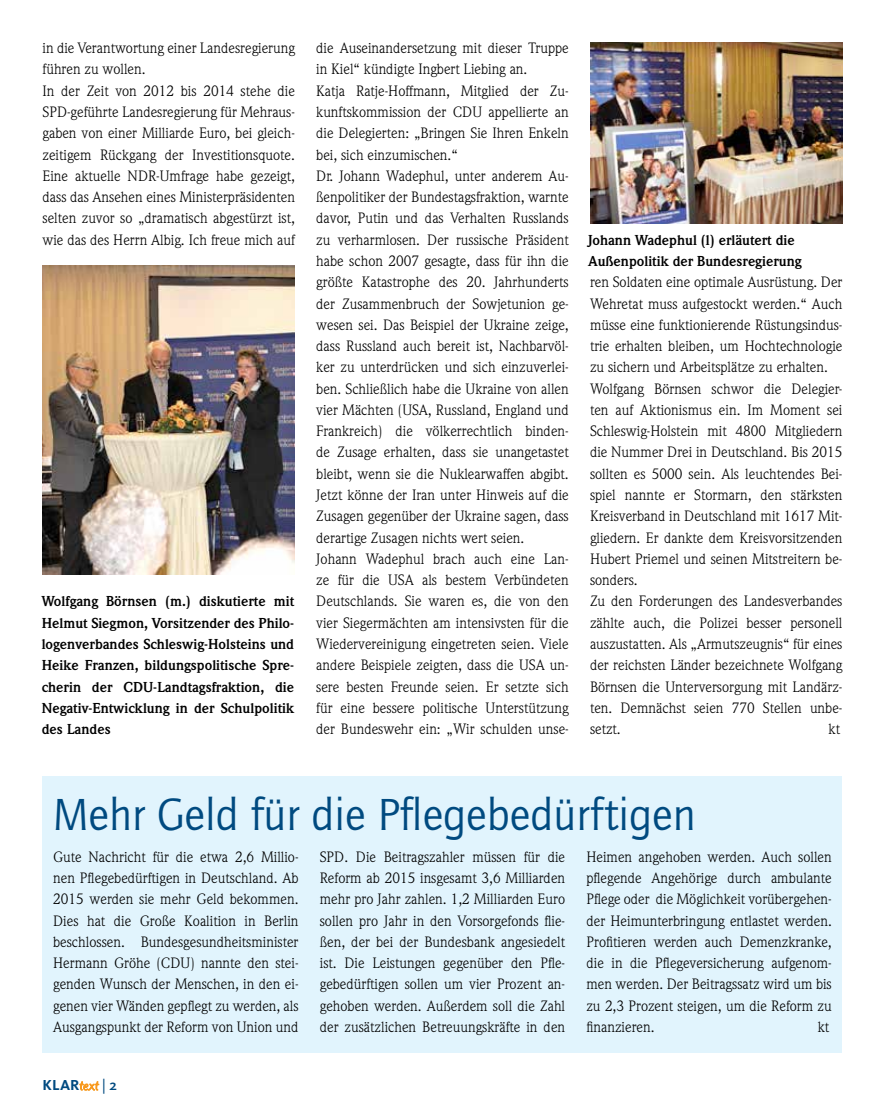
<style>
.page{position:relative;width:885px;height:1115px;background:#fff}
.page>*{position:absolute;margin:0;border:0;box-sizing:border-box;transform-origin:0 0}
.t1{font:46.5px "Quay Sans ITC Std";color:#004a80}
.t2{font:700 15px "CDU Kievit";color:#004a80}
.t3{font:14.7px/21.3px "Weidemann Std";color:#000}
.t4{font:700 14.1px/21.3px "Weidemann Std";color:#000;text-align:justify}
.s1{font-family:"Giddyup Std";font-weight:400;font-size:18px;color:#f8991d}
.s2{font-weight:400}
.s3{font-weight:500}
</style>
<div class="page">
<svg style="left:79px;top:1081px;width:21px;height:10px"></svg>
<img style="left:43px;top:266px;width:252px;height:308px">
<img style="left:590px;top:43px;width:252px;height:180px">
<div style="left:43px;top:776px;width:799px;height:276px;background:#e1f4fd"></div>
<p class="t3" style="left:43px;top:37px;width:254px">in die Verantwortung einer Landesregierung führen zu wollen.<br>In der Zeit von 2012 bis 2014 stehe die SPD-geführte Landesregierung für Mehraus&shy;gaben von einer Milliarde Euro, bei gleich&shy;zeitigem Rückgang der Investitionsquote.<br>Eine aktuelle NDR-Umfrage habe gezeigt, dass das Ansehen eines Ministerpräsidenten selten zuvor so „dramatisch abgestürzt ist, wie das des Herrn Albig. Ich freue mich auf</p>
<p class="t3" style="left:316px;top:37px;width:254px">die Auseinandersetzung mit dieser Truppe in Kiel“ kündigte Ingbert Liebing an.<br>Katja Ratje-Hoffmann, Mitglied der Zu&shy;kunftskommission der CDU appellierte an die Delegierten: „Bringen Sie Ihren Enkeln bei, sich einzumischen.“<br>Dr. Johann Wadephul, unter anderem Au&shy;ßenpolitiker der Bundestagsfraktion, warnte davor, Putin und das Verhalten Russlands zu verharmlosen. Der russische Präsident habe schon 2007 gesagte, dass für ihn die größte Katastrophe des 20. Jahrhunderts der Zusammenbruch der Sowjetunion ge&shy;wesen sei. Das Beispiel der Ukraine zeige, dass Russland auch bereit ist, Nachbarvöl&shy;ker zu unterdrücken und sich einzuverlei&shy;ben. Schließlich habe die Ukraine von allen vier Mächten (USA, Russland, England und Frankreich) die völkerrechtlich binden&shy;de Zusage erhalten, dass sie unangetastet bleibt, wenn sie die Nuklearwaffen abgibt.<br>Jetzt könne der Iran unter Hinweis auf die Zusagen gegenüber der Ukraine sagen, dass derartige Zusagen nichts wert seien.<br>Johann Wadephul brach auch eine Lan&shy;ze für die USA als bestem Verbündeten Deutschlands. Sie waren es, die von den vier Siegermächten am intensivsten für die Wiedervereinigung eingetreten seien. Viele andere Beispiele zeigten, dass die USA un&shy;sere besten Freunde seien. Er setzte sich für eine bessere politische Unterstützung der Bundeswehr ein: „Wir schulden unse-</p>
<p class="t4" style="left:42px;top:591px;width:254px">Wolfgang Börnsen (m.) diskutierte mit Helmut Siegmon, Vorsitzender des Philo&shy;logenverbandes Schleswig-Holsteins und Heike Franzen, bildungspolitische Spre&shy;cherin der CDU-Landtagsfraktion, die Negativ-Entwicklung in der Schulpolitik des Landes</p>
<p class="t4" style="left:588px;top:229px;width:215px">Johann Wadephul (l) erläutert die<br>Außenpolitik der Bundesregierung</p>
<p class="t3" style="left:590px;top:271px;width:254px">ren Soldaten eine optimale Ausrüstung. Der Wehretat muss aufgestockt werden.“ Auch müsse eine funktionierende Rüstungsindus&shy;trie erhalten bleiben, um Hochtechnologie zu sichern und Arbeitsplätze zu erhalten.<br>Wolfgang Börnsen schwor die Delegier&shy;ten auf Aktionismus ein. Im Moment sei Schleswig-Holstein mit 4800 Mitgliedern die Nummer Drei in Deutschland. Bis 2015 sollten es 5000 sein. Als leuchtendes Bei&shy;spiel nannte er Stormarn, den stärksten Kreisverband in Deutschland mit 1617 Mit&shy;gliedern. Er dankte dem Kreisvorsitzenden Hubert Priemel und seinen Mitstreitern be&shy;sonders.<br>Zu den Forderungen des Landesverbandes zählte auch, die Polizei besser personell auszustatten. Als „Armutszeugnis“ für eines der reichsten Länder bezeichnete Wolfgang Börnsen die Unterversorgung mit Landärz&shy;ten. Demnächst seien 770 Stellen unbe&shy;setzt.</p>
<p class="t3" style="left:828px;top:718px;width:13px">kt</p>
<h1 class="t1" style="left:53px;top:786px;width:644px">Mehr Geld für die Pflegebedürftigen</h1>
<p class="t3" style="left:53px;top:845px;width:247px;text-align:justify">Gute Nachricht für die etwa 2,6 Millio&shy;nen Pflegebedürftigen in Deutschland. Ab 2015 werden sie mehr Geld bekommen.<br>Dies hat die Große Koalition in Berlin beschlossen. Bundesgesundheitsminister Hermann Gröhe (CDU) nannte den stei&shy;genden Wunsch der Menschen, in den ei&shy;genen vier Wänden gepflegt zu werden, als Ausgangspunkt der Reform von Union und</p>
<p class="t3" style="left:320px;top:845px;width:247px;text-align:justify">SPD. Die Beitragszahler müssen für die Reform ab 2015 insgesamt 3,6 Milliarden mehr pro Jahr zahlen. 1,2 Milliarden Euro sollen pro Jahr in den Vorsorgefonds flie&shy;ßen, der bei der Bundesbank angesiedelt ist. Die Leistungen gegenüber den Pfle&shy;gebedürftigen sollen um vier Prozent an&shy;gehoben werden. Außerdem soll die Zahl der zusätzlichen Betreuungskräfte in den</p>
<p class="t3" style="left:586px;top:845px;width:247px;text-align:justify">Heimen angehoben werden. Auch sollen pflegende Angehörige durch ambulante Pflege oder die Möglichkeit vorübergehen&shy;der Heimunterbringung entlastet werden.<br>Profitieren werden auch Demenzkranke, die in die Pflegeversicherung aufgenom&shy;men werden. Der Beitragssatz wird um bis zu 2,3 Prozent steigen, um die Reform zu finanzieren.</p>
<p class="t3" style="left:817px;top:1015px;width:13px">kt</p>
<p class="t2" style="left:43px;top:1075px;width:76px">KLAR<span class="s1">text</span> <span class="s2">|</span> <span class="s3">2</span></p>
</div>
